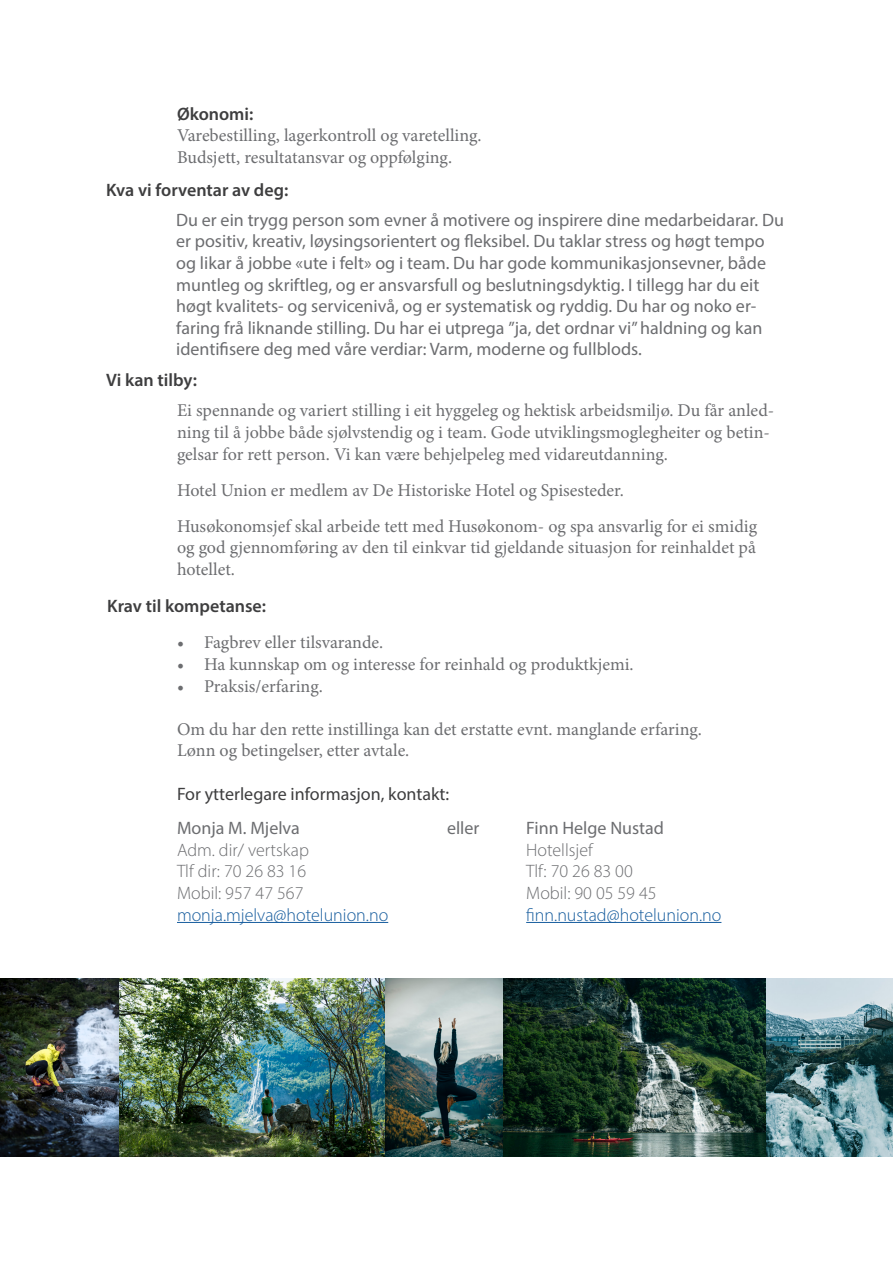
<style>
.page{position:relative;width:893px;height:1263px;background:#fff}
.page>*{position:absolute;margin:0;border:0;box-sizing:border-box;transform-origin:0 0}
.t1{font:18px/21.6px "Minion Pro";color:#6c6d70}
.t2{font:18px/21.6px "Myriad Pro";color:#6c6d70}
.t3{font:300 18px/21.6px "Myriad Pro";color:#175d9e}
.t4{font:600 18px "Myriad Pro";color:#3e3e3f}
.t5{font:300 18px/21.6px "Myriad Pro";color:#6c6d70}
.t6{font:18px "Myriad Pro";color:#3e3e3f}
.s1{color:#6c6d70}
.s2{font-weight:300}
</style>
<div class="page">
<hr style="left:526px;top:922px;width:195px;height:1px;background:#175d9e">
<hr style="left:177px;top:922px;width:211px;height:1px;background:#175d9e">
<img style="left:0;top:978px;width:503px;height:179px">
<img style="left:503px;top:978px;width:263px;height:179px">
<img style="left:766px;top:978px;width:127px;height:179px">
<p class="t4" style="left:177px;top:102px;width:78px">Økonomi:</p>
<p class="t1" style="left:177px;top:125px;width:306px">Varebestilling, lagerkontroll og varetelling.</p>
<p class="t1" style="left:177px;top:147px;width:277px">Budsjett, resultatansvar og oppfølging.</p>
<p class="t4" style="left:106px;top:179px;width:183px">Kva vi forventar av deg:</p>
<p class="t2" style="left:176px;top:209px;width:609px">Du er ein trygg person som evner å motivere og inspirere dine medarbeidarar. Du er positiv, kreativ, løysingsorientert og fleksibel. Du taklar stress og høgt tempo og likar å jobbe «ute i felt» og i team. Du har gode kommunikasjonsevner, både muntleg og skriftleg, og er ansvarsfull og beslutningsdyktig. I tillegg har du eit høgt kvalitets- og servicenivå, og er systematisk og ryddig. Du har og noko er&shy;faring frå liknande stilling. Du har ei utprega ”ja, det ordnar vi” haldning og kan identifisere deg med våre verdiar: Varm, moderne og fullblods.</p>
<p class="t4" style="left:106px;top:369px;width:92px">Vi kan tilby:</p>
<p class="t1" style="left:177px;top:400px;width:599px">Ei spennande og variert stilling i eit hyggeleg og hektisk arbeidsmiljø. Du får anled&shy;ning til å jobbe både sjølvstendig og i team. Gode utviklingsmoglegheiter og betin&shy;gelsar for rett person. Vi kan være behjelpeleg med vidareutdanning.</p>
<p class="t1" style="left:177px;top:479px;width:448px">Hotel Union er medlem av De Historiske Hotel og Spisesteder.</p>
<p class="t1" style="left:177px;top:515px;width:582px;text-align:justify">Husøkonomsjef skal arbeide tett med Husøkonom- og spa ansvarlig for ei smidig og god gjennomføring av den til einkvar tid gjeldande situasjon for reinhaldet på hotellet.</p>
<p class="t4" style="left:107px;top:594px;width:160px">Krav til kompetanse:</p>
<p class="t1" style="left:177px;top:632px;width:208px">• Fagbrev eller tilsvarande.</p>
<p class="t1" style="left:177px;top:653px;width:458px">• Ha kunnskap om og interesse for reinhald og produktkjemi.</p>
<p class="t1" style="left:177px;top:675px;width:147px">• Praksis/erfaring.</p>
<p class="t1" style="left:177px;top:718px;width:526px">Om du har den rette instillinga kan det erstatte evnt. manglande erfaring.</p>
<p class="t1" style="left:177px;top:740px;width:234px">Lønn og betingelser, etter avtale.</p>
<p class="t6" style="left:177px;top:782px;width:274px">For ytterlegare informasjon, kontakt:</p>
<p class="t2" style="left:177px;top:817px;width:124px">Monja M. Mjelva</p>
<p class="t2" style="left:447px;top:817px;width:34px">eller</p>
<p class="t5" style="left:177px;top:839px;width:134px">Adm. dir/ vertskap<br>Tlf dir: 70 26 83 16</p>
<p class="t3" style="left:177px;top:882px;width:213px"><span class="s1">Mobil: 957 47 567 </span>monja.mjelva@hotelunion.no</p>
<p class="t2" style="left:526px;top:817px;width:139px">Finn Helge Nustad<br><span class="s2">Hotellsjef</span></p>
<p class="t5" style="left:526px;top:860px;width:108px">Tlf: 70 26 83 00</p>
<p class="t3" style="left:526px;top:882px;width:197px"><span class="s1">Mobil: 90 05 59 45 </span>finn.nustad@hotelunion.no</p>
</div>
